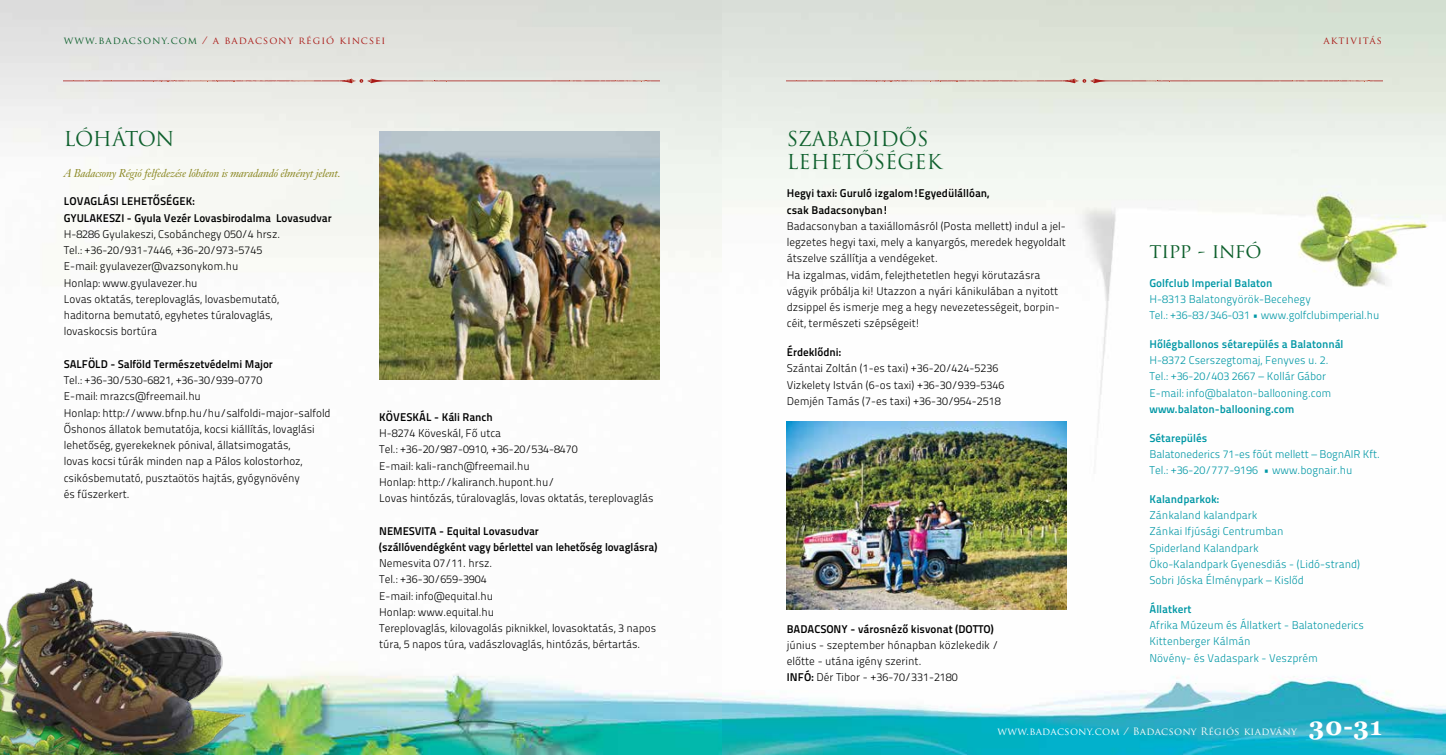
<style>
.page{position:relative;width:1446px;height:755px;background:#fff}
.page>*{position:absolute;margin:0;border:0;box-sizing:border-box;transform-origin:0 0}
.t1{font:20px/22.5px "Trajan Pro";color:#0e602d}
.t2{font:11.25px/16.2px "Titillium Maps 26 L 250 wt";letter-spacing:-.005em;color:#000}
.t3{font:11.25px/16.2px "Titillium Maps 26 L 250 wt";color:#0097a5}
.t4{font:11.25px/16.2px "Titillium Maps 26 L 750 wt";letter-spacing:-.005em;color:#000}
.t5{font:11.25px "Titillium Maps 26 L 750 wt";color:#0097a5}
.t6{font:italic 11.25px "Totfalusi";letter-spacing:-.02em;color:#8c8925}
.t7{font:10px "Trajan Pro";letter-spacing:.1em;color:#aa1a17}
.t8{font:10px "Trajan Pro";letter-spacing:.03em;color:#fff}
.s1{color:#0e602d}
.s2{font-family:"Titillium Maps 26 L 750 wt"}
.s3{font-family:"Georgia";font-weight:700;font-size:25px}
</style>
<div class="page">
<img style="left:0;top:0;width:723px;height:755px">
<img style="left:723px;top:0;width:723px;height:755px">
<svg style="left:64px;top:79px;width:595px;height:4px;background:#dabfba"></svg>
<svg style="left:787px;top:79px;width:595px;height:4px;background:#d6beb4"></svg>
<img style="left:379px;top:131px;width:280px;height:248px">
<img style="left:787px;top:422px;width:280px;height:187px">
<img style="left:0;top:554px;width:252px;height:201px">
<p class="t7" style="left:64px;top:34px;width:323px"><span class="s1">www.badacsony.com</span> / a badacsony régió kincsei</p>
<p class="t7" style="left:1323px;top:34px;width:60px">aktivitás</p>
<h1 class="t1" style="left:64px;top:127px;width:78px">LÓHÁTON</h1>
<p class="t6" style="left:64px;top:166px;width:278px">A Badacsony Régió felfedezése lóháton is maradandó élményt jelent.</p>
<p class="t4" style="left:64px;top:193px;width:269px">Lovag lási leh etőség ek:<br>GYULAKESZI - Gyula Vezér Lovasbirodalma Lovasudvar</p>
<p class="t2" style="left:64px;top:225px;width:218px">H -8286 Gyulakeszi, Csobánchegy 050/4 hrsz.<br>Tel.: +36-20/931-7446, +36-20/973-5745<br>E-mail: gyulavezer@vazsonykom.hu<br>H onlap: www.gyulavezer.hu<br>Lovas oktatás, tereplovaglás, lovasbemutató, haditorna bemutató, egyhetes túralovaglás, lovaskocsis bortúra</p>
<p class="t4" style="left:64px;top:355px;width:211px">SALFÖLD - Salföld Természetvédelmi Major</p>
<p class="t2" style="left:64px;top:371px;width:268px">Tel.: +36-30/530-6821, +36-30/939-0770<br>E-mail: mrazcs@freemail.hu<br>Honlap: http://www.bfnp.hu/hu/salfoldi-major-salfold Őshonos állatok bemutatója, kocsi kiállítás, lovaglási lehetőség, gyerekeknek pónival, állatsimogatás,<br>lovas kocsi túrák minden nap a Pálos kolostorhoz, csikósbemutató, pusztaötös hajtás, gyógynövény<br>és fűszerkert.</p>
<p class="t4" style="left:379px;top:408px;width:115px">Köveskál - Káli Ranch</p>
<p class="t2" style="left:379px;top:424px;width:276px">H -8274 Köveskál, Fő utca<br>Tel.: +36-20/987-0910, +36-20/534-8470<br>E-mail: kali-ranch@freemail.hu<br>Honlap: http://kaliranch.hupont.hu/<br>Lovas hintózás, túralovaglás, lovas oktatás, tereplovaglás</p>
<p class="t4" style="left:379px;top:522px;width:16px">NEME</p>
<p class="t4" style="left:379px;top:522px;width:280px;text-indent:30px">SVITA - Equital Lovasudvar<br>(szállóvendégként vagy bérlettel van lehetőség lovaglásra)</p>
<p class="t2" style="left:379px;top:554px;width:278px">Nemesvita 07/11. hrsz.<br>Tel.: +36-30/659-3904<br>E-mail: info@equital.hu<br>Honlap: www.equital.hu<br>Tereplovaglás, kilovagolás piknikkel, lovasoktatás, 3 napos túra, 5 napos túra, vadászlovaglás, hintózás, bértartás.</p>
<h1 class="t1" style="left:787px;top:127px;width:157px;text-indent:112px">ŐS<br>LEHETŐSÉGEK</h1>
<p class="t4" style="left:787px;top:185px;width:204px">Hegyi taxi: Guruló izgalom!Egyedülállóan, csak Badacsonyban!</p>
<p class="t2" style="left:787px;top:217px;width:281px">Badacsonyban a taxiállomásról (Posta mellett) indul a jel&shy;legzetes hegyi taxi, mely a kanyargós, meredek hegyoldalt átszelve szállítja a vendégeket.<br>H a izgalmas, vidám, felejthetetlen hegyi körutazásra vágyik próbálja ki! Utazzon a nyári kánikulában a nyitott dzsippel és ismerje meg a hegy nevezetességeit, borpin&shy;céit, természeti szépségeit!</p>
<p class="t4" style="left:787px;top:343px;width:56px">Érdeklődni:</p>
<p class="t2" style="left:787px;top:360px;width:219px">Szántai Zoltán (1-es taxi) +36-20/424-5236<br>Vizkelety István (6-os taxi) +36-30/939-5346<br>Demjén Tamás (7-es taxi) +36-30/954-2518</p>
<h1 class="t1" style="left:787px;top:127px;width:69px">SZABADID</h1>
<p class="t4" style="left:787px;top:620px;width:179px">BADACSONY - városnéző kisvonat (DOTTO</p>
<p class="t4" style="left:991px;top:620px;width:4px">)</p>
<p class="t2" style="left:787px;top:636px;width:213px">június - szeptember hónapban közlekedik / előtte - utána igény szerint.</p>
<p class="t4" style="left:787px;top:668px;width:11px">Infó</p>
<p class="t2" style="left:811px;top:668px;width:148px"><span class="s2">:</span> Dér Tibor - +36-70/331-2180</p>
<h1 class="t1" style="left:1149px;top:239px;width:114px">tipp - infó</h1>
<p class="t5" style="left:1149px;top:274px;width:124px">Golfclub Imperial Balaton</p>
<p class="t3" style="left:1149px;top:290px;width:231px">H -8313 Balatongyörök-Becehegy<br>Tel.: +36-83/346-031 • www.golfclubimperial.hu</p>
<p class="t5" style="left:1149px;top:335px;width:195px">Hőlégballonos sétarepülés a Balatonnál</p>
<p class="t3" style="left:1149px;top:351px;width:183px">H -8372 Cserszegtomaj, Fenyves u. 2.<br>Tel.: +36-20/403 2667 – Kollár Gábor<br>E-mail: info@balaton-ballooning.com</p>
<p class="t5" style="left:1149px;top:400px;width:146px">www.balaton-ballooning.com</p>
<p class="t5" style="left:1149px;top:429px;width:59px">Sétarepülés</p>
<p class="t3" style="left:1149px;top:445px;width:232px">Balatonederics 71-es fõút mellett – BognAIR Kft.<br>Tel.: +36-20/777-9196 • www.bognair.hu</p>
<p class="t5" style="left:1149px;top:490px;width:71px">Kalandparkok:</p>
<p class="t3" style="left:1149px;top:506px;width:212px">Zánkaland kalandpark<br>Zánkai Ifjúsági Centrumban<br>Spiderland Kalandpark<br>Öko-Kalandpark Gyenesdiás - (Lidó-strand)<br>Sobri Jóska Élménypark – Kislőd</p>
<p class="t5" style="left:1149px;top:600px;width:43px">Állatkert</p>
<p class="t3" style="left:1149px;top:616px;width:216px">Afrika M úzeum és Állatkert - Balatonederics<br>Kittenberger Kálmán<br>N övény- és Vadaspark - Veszprém</p>
<p class="t8" style="left:997px;top:725px;width:386px">www.badacsony.com / Badacsony Régiós kiadvány <span class="s3">30-31</span></p>
</div>
